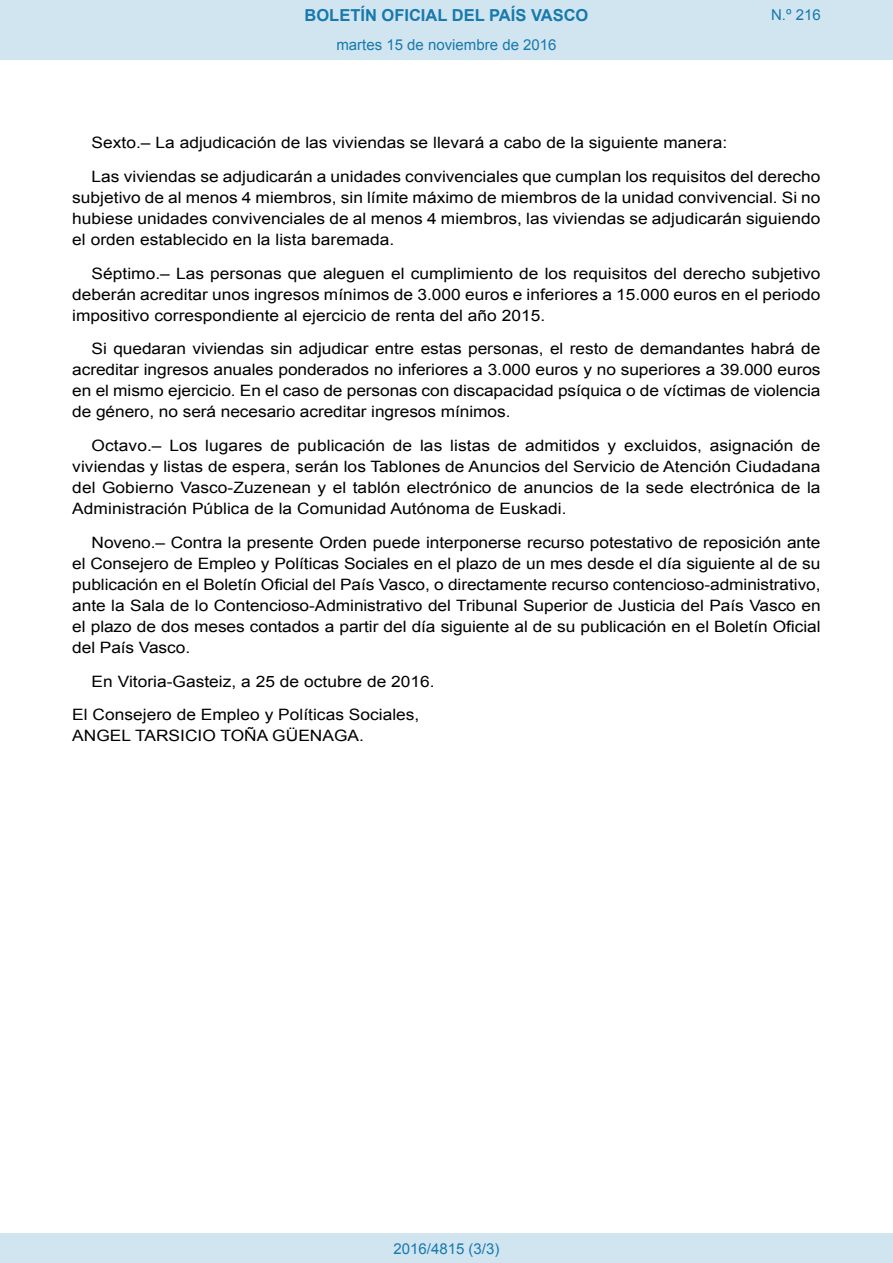
<style>
.page{position:relative;width:893px;height:1263px;background:#fff}
.page>*{position:absolute;margin:0;border:0;box-sizing:border-box;transform-origin:0 0}
.t1{font:700 16.5px "Arial";color:#1879ad}
.BOPVDetalle{font:15.6px/21px "Arial";color:#000;text-align:justify;scale:1.11 1}
.BOPVFirmaPuesto{font:15.6px "Arial";color:#000;scale:1.11 1}
.BOPVFirmaLugFec{font:15.6px "Arial";color:#000;scale:1.11 1}
.BOPVFirmaNombre{font:15.6px "Arial";color:#000;scale:1.11 1}
.Paginacion_Centro{font:15px "Arial";color:#1879ad}
</style>
<div class="page">
<div style="left:0;top:0;width:893px;height:60px;background:#d0e5f0"></div>
<div style="left:0;top:1233px;width:893px;height:30px;background:#d0e5f0"></div>
<p class="t1" style="left:305px;top:4px;width:285px">BOLETÍN OFICIAL DEL PAÍS VASCO</p>
<p class="Paginacion_Centro" style="left:336px;top:35px;width:222px">martes 15 de noviembre de 2016</p>
<p class="Paginacion_Centro" style="left:771px;top:5px;width:51px">N.º 216</p>
<p class="BOPVDetalle" style="left:92px;top:132px;width:574px">Sexto.– La adjudicación de las viviendas se llevará a cabo de la siguiente manera:</p>
<p class="BOPVDetalle" style="left:72px;top:166px;width:676px;text-indent:19px">Las viviendas se adjudicarán a unidades convivenciales que cumplan los requisitos del derecho subjetivo de al menos 4 miembros, sin límite máximo de miembros de la unidad convivencial. Si no hubiese unidades convivenciales de al menos 4 miembros, las viviendas se adjudicarán siguiendo el orden establecido en la lista baremada.</p>
<p class="BOPVDetalle" style="left:72px;top:263px;width:676px;text-indent:19px">Séptimo.– Las personas que aleguen el cumplimiento de los requisitos del derecho subjetivo deberán acreditar unos ingresos mínimos de 3.000 euros e inferiores a 15.000 euros en el periodo impositivo correspondiente al ejercicio de renta del año 2015.</p>
<p class="BOPVDetalle" style="left:72px;top:339px;width:676px;text-indent:19px">Si quedaran viviendas sin adjudicar entre estas personas, el resto de demandantes habrá de acreditar ingresos anuales ponderados no inferiores a 3.000 euros y no superiores a 39.000 euros en el mismo ejercicio. En el caso de personas con discapacidad psíquica o de víctimas de violencia de género, no será necesario acreditar ingresos mínimos.</p>
<p class="BOPVDetalle" style="left:72px;top:435px;width:676px;text-indent:19px">Octavo.– Los lugares de publicación de las listas de admitidos y excluidos, asignación de viviendas y listas de espera, serán los Tablones de Anuncios del Servicio de Atención Ciudadana del Gobierno Vasco-Zuzenean y el tablón electrónico de anuncios de la sede electrónica de la Administración Pública de la Comunidad Autónoma de Euskadi.</p>
<p class="BOPVDetalle" style="left:72px;top:532px;width:676px;text-indent:19px">Noveno.– Contra la presente Orden puede interponerse recurso potestativo de reposición ante el Consejero de Empleo y Políticas Sociales en el plazo de un mes desde el día siguiente al de su publicación en el Boletín Oficial del País Vasco, o directamente recurso contencioso-administrativo, ante la Sala de lo Contencioso-Administrativo del Tribunal Superior de Justicia del País Vasco en el plazo de dos meses contados a partir del día siguiente al de su publicación en el Boletín Oficial del País Vasco.</p>
<p class="BOPVFirmaLugFec" style="left:92px;top:671px;width:311px">En Vitoria-Gasteiz, a 25 de octubre de 2016.</p>
<p class="BOPVFirmaPuesto" style="left:72px;top:705px;width:314px">El Consejero de Empleo y Políticas Sociales,</p>
<p class="BOPVFirmaNombre" style="left:72px;top:726px;width:264px">ANGEL TARSICIO TOÑA GÜENAGA.</p>
<p class="Paginacion_Centro" style="left:393px;top:1238px;width:107px">2016/4815 (3/3)</p>
</div>
